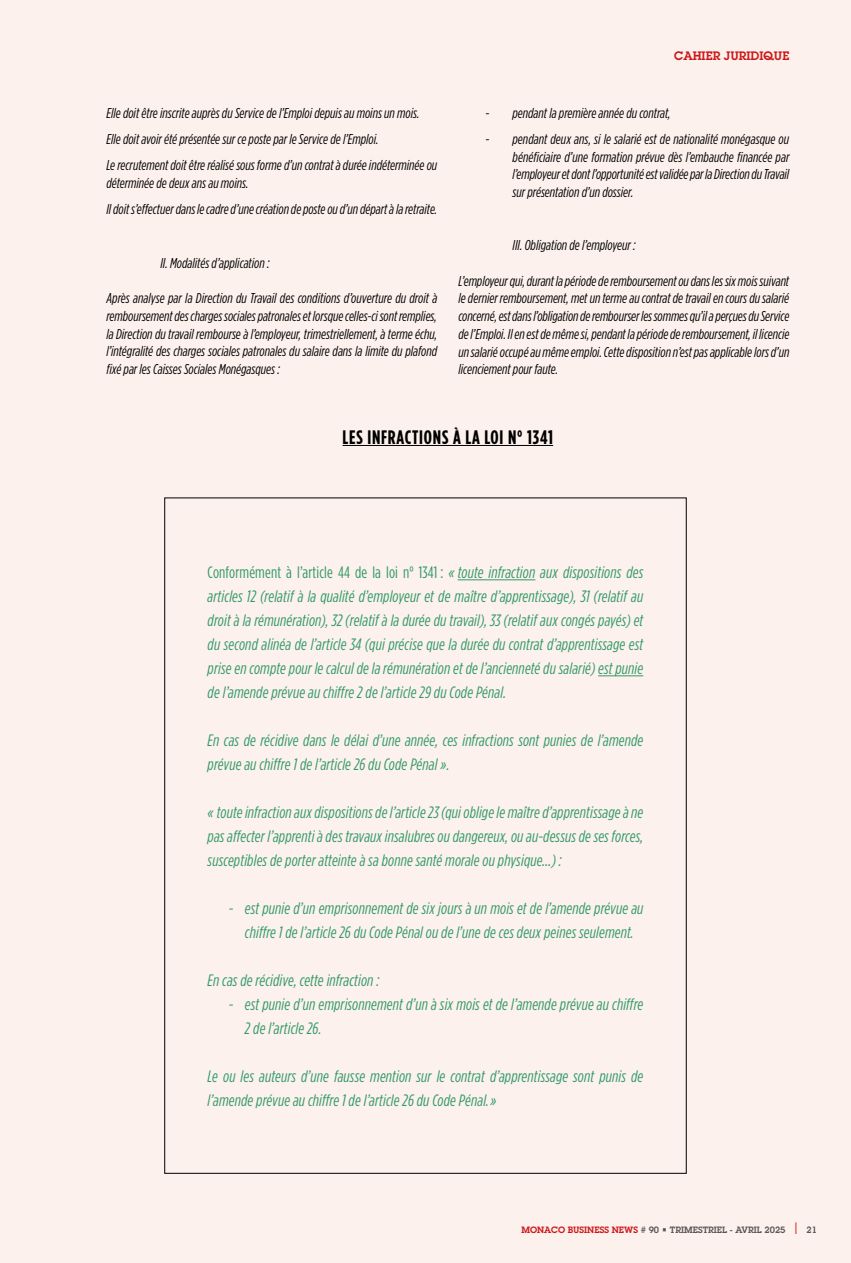
<style>
.page{position:relative;width:851px;height:1263px;background:#fff}
.page>*{position:absolute;margin:0;border:0;box-sizing:border-box;transform-origin:0 0}
.t1{font:700 19.5px "Gotham Cond";letter-spacing:.04em;color:#000}
.t2{font:italic 16.5px/24px "Gotham Cond";letter-spacing:.01em;color:#319966}
.t3{font:16.5px "Gotham Condensed";letter-spacing:.01em;color:#319966}
.t4{font:italic 14.25px/17.7px "Gotham Cond";color:#000;text-align:justify}
.t5{font:600 12px "Lubalin Graph Std";color:#cd1719}
.t6{font:600 9px "Lubalin Graph Std";color:#575756}
.s1{font-family:"Gotham Cond";font-style:italic}
.s2{color:#cd1719}
.s3{font-family:"Gotham";font-weight:300;font-size:16.5px;color:#cd1719}
</style>
<div class="page">
<div style="left:0;top:0;width:850px;height:1263px;background:#fcf1ed"></div>
<hr style="left:457px;top:579px;width:78px;height:1px;background:#319966">
<hr style="left:598px;top:675px;width:45px;height:1px;background:#319966">
<hr style="left:342px;top:445px;width:211px;height:1px;background:#000">
<p class="t4" style="left:106px;top:99px;width:332px;line-height:26.2px;text-align:left">Elle doit être inscrite auprès du Service de l’Emploi depuis au moins un mois.<br>Elle doit avoir été présentée sur ce poste par le Service de l’Emploi.<br>Le recrutement doit être réalisé sous forme d’un contrat à durée indéterminée ou</p>
<p class="t4" style="left:106px;top:170px;width:332px;line-height:26.2px">déterminée de deux ans au moins.<br>Il doit s’e"ectuer dans le cadre d’une création de poste ou d’un départ à la retraite.</p>
<p class="t4" style="left:160px;top:254px;width:111px">II. Modalités d’application :</p>
<p class="t4" style="left:106px;top:289px;width:332px">Après analyse par la Direction du Travail des conditions d’ouverture du droit à remboursement des charges sociales patronales et lorsque celles-ci sont remplies, la Direction du travail rembourse à l’employeur, trimestriellement, à terme échu, l’intégralité des charges sociales patronales du salaire dans la limite du plafond fixé par les Caisses Sociales Monégasques :</p>
<p class="t5" style="left:674px;top:47px;width:116px">CAHIER JURIDIQUE</p>
<p class="t4" style="left:485px;top:104px;width:187px">- pendant la première année du contrat,</p>
<p class="t4" style="left:512px;top:130px;width:278px;text-indent:-27px">- pendant deux ans, si le salarié est de nationalité monégasque ou bénéficiaire d’une formation prévue dès l’embauche financée par l’employeur et dont l’opportunité est validée par la Direction du Travail sur présentation d’un dossier.</p>
<p class="t4" style="left:512px;top:236px;width:125px">III. Obligation de l’employeur :</p>
<p class="t4" style="left:458px;top:272px;width:332px">L’employeur qui, durant la période de remboursement ou dans les six mois suivant le dernier remboursement, met un terme au contrat de travail en cours du salarié concerné, est dans l’obligation de rembourser les sommes qu’il a perçues du Service de l’Emploi. Il en est de même si, pendant la période de remboursement, il licencie un salarié occupé au même emploi. Cette disposition n’est pas applicable lors d’un licenciement pour faute.</p>
<h1 class="t1" style="left:342px;top:425px;width:212px">LES INFRACTIONS À LA LOI N° 1341</h1>
<p class="t3" style="left:208px;top:563px;width:437px">Conformément à l’article 44 de la loi n° 1341 : <span class="s1">« toute infraction aux dispositions des</span></p>
<p class="t2" style="left:208px;top:584px;width:437px;text-align:justify">articles 12 (relatif à la qualité d’employeur et de maître d’apprentissage), 31 (relatif au droit à la rémunération), 32 (relatif à la durée du travail), 33 (relatif aux congés payés) et du second alinéa de l’article 34 (qui précise que la durée du contrat d’apprentissage est prise en compte pour le calcul de la rémunération et de l’ancienneté du salarié) est punie de l’amende prévue au chi"re 2 de l’article 29 du Code Pénal.</p>
<p class="t2" style="left:208px;top:728px;width:437px">En cas de récidive dans le délai d’une année, ces infractions sont punies de l’amende prévue au chi"re 1 de l’article 26 du Code Pénal ».</p>
<p class="t2" style="left:208px;top:800px;width:437px;text-align:justify">« toute infraction aux dispositions de l’article 23 (qui oblige le maître d’apprentissage à ne pas a"ecter l’apprenti à des travaux insalubres ou dangereux, ou au-dessus de ses forces, susceptibles de porter atteinte à sa bonne santé morale ou physique…) :</p>
<p class="t2" style="left:229px;top:896px;width:416px;text-align:center">- est punie d’un emprisonnement de six jours à un mois et de l’amende prévue au chi"re 1 de l’article 26 du Code Pénal ou de l’une de ces deux peines seulement.</p>
<p class="t2" style="left:208px;top:968px;width:173px">En cas de récidive, cette infraction :</p>
<p class="t2" style="left:245px;top:992px;width:400px;text-indent:-16px">- est punie d’un emprisonnement d’un à six mois et de l’amende prévue au chi"re<br>2 de l’article 26.</p>
<p class="t2" style="left:208px;top:1064px;width:437px">Le ou les auteurs d’une fausse mention sur le contrat d’apprentissage sont punis de l’amende prévue au chi"re 1 de l’article 26 du Code Pénal.»</p>
<p class="t6" style="left:521px;top:1223px;width:297px"><span class="s2">MONACO BUSINESS NEWS</span> # 90 • TRIMESTRIEL - AVRIL 2025 <span class="s3">I</span> 21</p>
</div>
